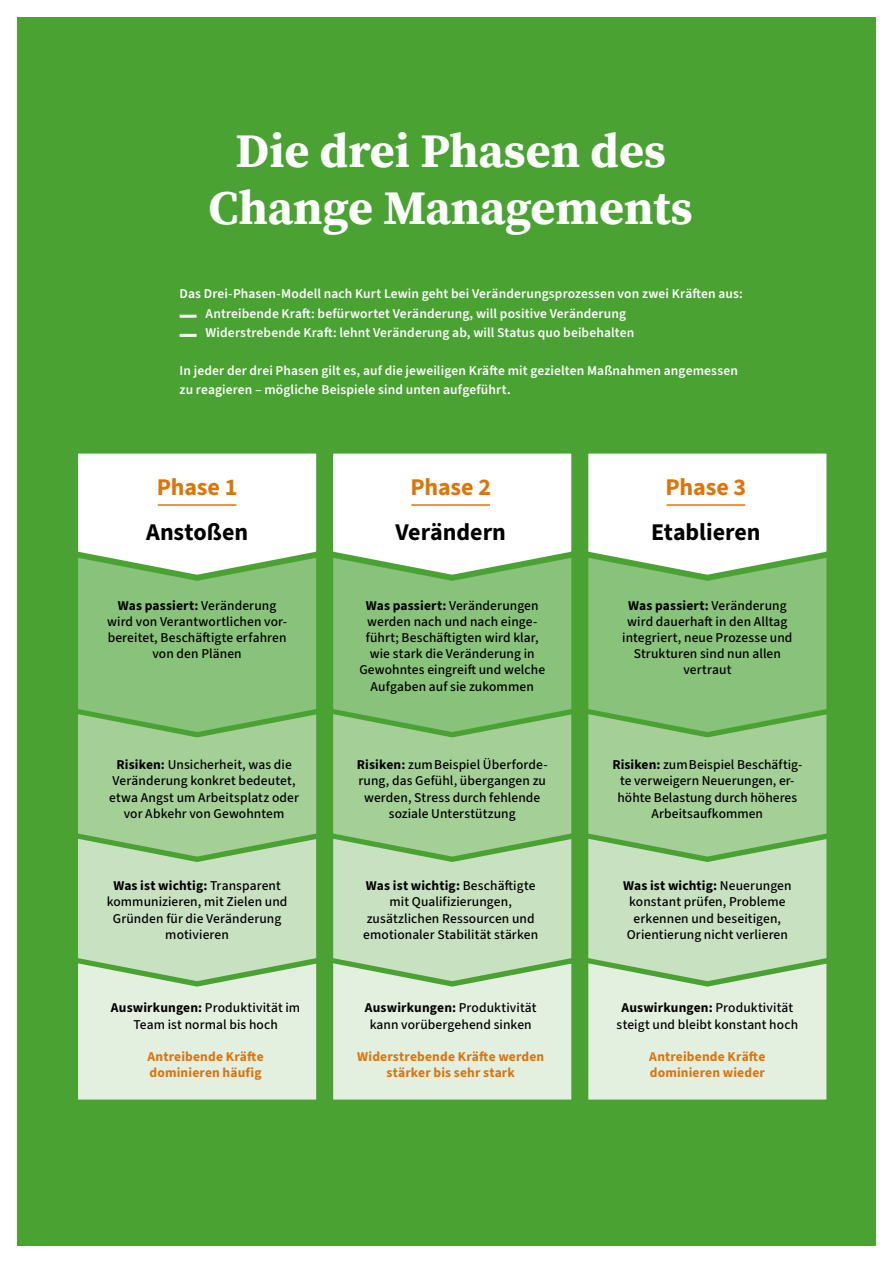
<style>
.page{position:relative;width:893px;height:1263px;background:#fff}
.page>*{position:absolute;margin:0;border:0;box-sizing:border-box;transform-origin:0 0}
.t1{font:700 48px/57px "Source Serif 4";color:#fff;text-align:center}
.t2{font:700 24px "Source Sans 3";color:#000}
.t3{font:700 24px "Source Sans 3";letter-spacing:-.005em;color:#dd740a}
.t4{font:500 13.5px/16.2px "Source Sans 3";letter-spacing:.005em;color:#000;text-align:center}
.t5{font:600 13.5px/19.2px "Source Sans 3";letter-spacing:.01em;color:#fff}
.t6{font:700 13.5px/16.2px "Source Sans 3";letter-spacing:.01em;color:#dd740a}
.s1{font-weight:700}
</style>
<div class="page">
<div style="left:17px;top:17px;width:859px;height:1229px;background:#4aa233"></div>
<svg style="left:588px;top:737px;width:238px;height:362px;background:#c1deb9"></svg>
<svg style="left:588px;top:585px;width:239px;height:152px;background:#88c179"></svg>
<svg style="left:78px;top:737px;width:238px;height:362px;background:#c2dfba"></svg>
<svg style="left:78px;top:585px;width:239px;height:152px;background:#88c179"></svg>
<svg style="left:333px;top:737px;width:238px;height:362px;background:#c2dfba"></svg>
<svg style="left:333px;top:585px;width:239px;height:152px;background:#88c179"></svg>
<hr style="left:180px;top:315px;width:17px;height:3px;background:#fff">
<hr style="left:180px;top:334px;width:17px;height:3px;background:#fff">
<svg style="left:78px;top:453px;width:749px;height:132px;background:#e0eedb"></svg>
<hr style="left:411px;top:504px;width:79px;height:2px;background:#dd740a">
<h2 class="t1" style="left:209px;top:121px;width:486px">Die drei Phasen des<br>Change Managements</h2>
<p class="t5" style="left:180px;top:284px;width:565px">Das Drei-Phasen-Modell nach Kurt Lewin geht bei Veränderungsprozessen von zwei Kräften aus:</p>
<p class="t5" style="left:206px;top:304px;width:422px">Antreibende Kraft: befürwortet Veränderung, will positive Veränderung</p>
<p class="t5" style="left:206px;top:323px;width:430px">Widerstrebende Kraft: lehnt Veränderung ab, will Status quo beibehalten</p>
<p class="t5" style="left:180px;top:361px;width:560px">In jeder der drei Phasen gilt es, auf die jeweiligen Kräfte mit gezielten Maßnahmen angemessen zu reagieren – mögliche Beispiele sind unten aufgeführt.</p>
<h3 class="t3" style="left:157px;top:472px;width:82px">Phase 1</h3>
<p class="t2" style="left:146px;top:517px;width:104px">Anstoßen</p>
<p class="t4" style="left:107px;top:597px;width:181px"><span class="s1">Was passiert:</span> Veränderung wird von Verantwortlichen vor&shy;bereitet, Beschäftigte erfahren von den Plänen</p>
<p class="t4" style="left:109px;top:756px;width:191px"><span class="s1">Risiken:</span> Unsicherheit, was die<br>Veränderung konkret bedeutet, etwa Angst um Arbeitsplatz oder vor Abkehr von Gewohntem</p>
<p class="t4" style="left:107px;top:878px;width:182px"><span class="s1">Was ist wichtig:</span> Transparent kommunizieren, mit Zielen und<br>Gründen für die Veränderung motivieren</p>
<p class="t4" style="left:111px;top:1000px;width:191px"><span class="s1">Auswirkungen:</span> Produktivität im<br>Team ist normal bis hoch</p>
<p class="t6" style="left:148px;top:1048px;width:118px">Antreibende Kräfte dominieren häufig</p>
<h3 class="t3" style="left:410px;top:472px;width:82px">Phase 2</h3>
<p class="t2" style="left:395px;top:517px;width:112px">Verändern</p>
<p class="t4" style="left:359px;top:597px;width:187px"><span class="s1">Was passiert:</span> Veränderungen werden nach und nach einge&shy;führt; Beschäftigten wird klar, wie stark die Veränderung in<br>Gewohntes eingreift und welche<br>Aufgaben auf sie zukommen</p>
<p class="t4" style="left:357px;top:756px;width:192px"><span class="s1">Risiken:</span> zum Beispiel Überforde&shy;rung, das Gefühl, übergangen zu werden, Stress durch fehlende soziale Unterstützung</p>
<p class="t4" style="left:363px;top:878px;width:176px"><span class="s1">Was ist wichtig:</span> Beschäftigte mit Qualifizierungen, zusätzlichen Ressourcen und emotionaler Stabilität stärken</p>
<p class="t4" style="left:365px;top:1000px;width:173px"><span class="s1">Auswirkungen:</span> Produktivität kann vorübergehend sinken</p>
<p class="t6" style="left:357px;top:1048px;width:188px;text-align:center">Widerstrebende Kräfte werden stärker bis sehr stark</p>
<h3 class="t3" style="left:665px;top:472px;width:82px">Phase 3</h3>
<p class="t2" style="left:651px;top:517px;width:111px">Etablieren</p>
<p class="t4" style="left:622px;top:597px;width:172px"><span class="s1">Was passiert:</span> Veränderung wird dauerhaft in den Alltag integriert, neue Prozesse und<br>Strukturen sind nun allen vertraut</p>
<p class="t4" style="left:612px;top:756px;width:192px"><span class="s1">Risiken:</span> zum Beispiel Beschäftig&shy;te verweigern Neuerungen, er&shy;höhte Belastung durch höheres<br>Arbeitsaufkommen</p>
<p class="t4" style="left:623px;top:878px;width:170px"><span class="s1">Was ist wichtig:</span> Neuerungen konstant prüfen, Probleme erkennen und beseitigen,<br>Orientierung nicht verlieren</p>
<p class="t4" style="left:617px;top:1000px;width:183px"><span class="s1">Auswirkungen:</span> Produktivität steigt und bleibt konstant hoch</p>
<p class="t6" style="left:649px;top:1048px;width:118px">Antreibende Kräfte dominieren wieder</p>
</div>
